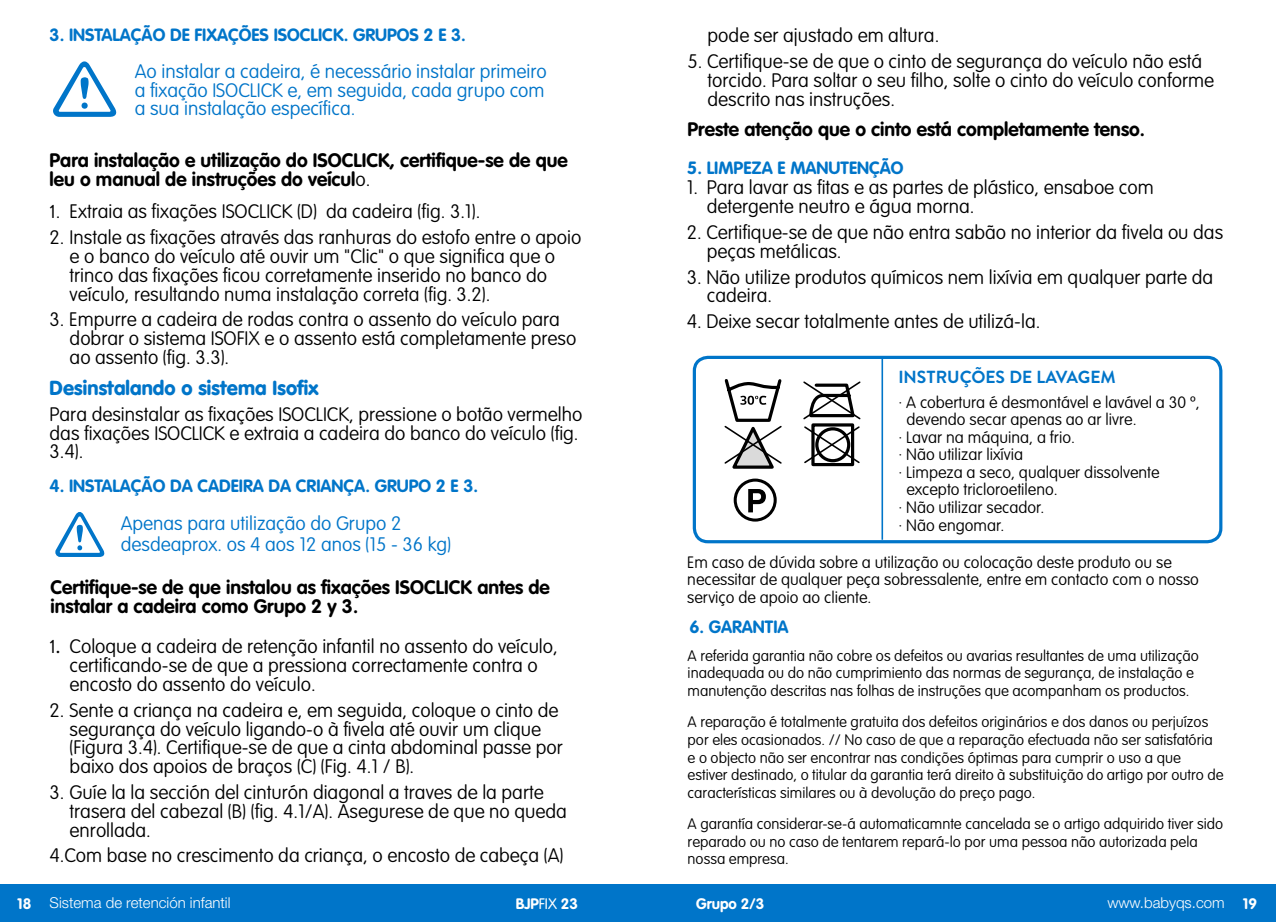
<style>
.page{position:relative;width:1276px;height:922px;background:#fff}
.page>*{position:absolute;margin:0;border:0;box-sizing:border-box;transform-origin:0 0}
.t1{font:900 20px "VAG Rounded Std";letter-spacing:.005em;color:#0075c9}
.t2{font:100 19.25px/18.8px "VAG Rounded Std";color:#000}
.t3{font:700 19.25px/18.8px "VAG Rounded Std";color:#000}
.t4{font:100 19.25px/18.8px "VAG Rounded Std";color:#0075c9}
.t5{font:700 17.5px "VAG Rounded Std";color:#0075c9}
.t6{font:700 17.5px "Brandon Text";color:#0075c9}
.t7{font:100 16.25px/17.5px "VAG Rounded Std";color:#000}
.t8{font:100 15px/17.5px "VAG Rounded Std";color:#000}
.t9{font:300 15px "Helvetica Neue LT Std";color:#fff}
.t10{font:700 15px "VAG Rounded Std";color:#fff}
.s1{font-weight:100}
.s2{font-family:"Brandon Text";font-weight:400;font-size:18.75px}
.s3{font-family:"VAG Rounded Std";font-weight:700}
.s4{font-weight:300}
</style>
<div class="page">
<div style="left:0;top:884px;width:1276px;height:37px;background:#0075c9"></div>
<svg style="left:55px;top:512px;width:50px;height:45px"></svg>
<div style="left:693px;top:356px;width:529px;height:187px;border:3px solid #0075c9;border-radius:14px"></div>
<svg style="left:748px;top:489px;width:18px;height:23px"></svg>
<div style="left:733px;top:478px;width:43px;height:43px;border:3px solid #000;border-radius:50%"></div>
<svg style="left:803px;top:381px;width:58px;height:83px"></svg>
<div style="left:815px;top:427px;width:35px;height:35px;border:3px solid #000;border-radius:50%"></div>
<div style="left:811px;top:423px;width:43px;height:43px;border:3px solid #000"></div>
<svg style="left:724px;top:379px;width:58px;height:90px"></svg>
<hr style="left:881px;top:357px;width:2px;height:182px;background:#0075c9">
<svg style="left:53px;top:61px;width:64px;height:56px"></svg>
<p class="t5" style="left:50px;top:25px;width:418px">3. INSTALAÇÃO DE FIXAÇÕES ISOCLICK. GRUPOS 2 E 3.</p>
<p class="t4" style="left:135px;top:62px;width:413px;text-align:justify">Ao instalar a cadeira, é necessário instalar primeiro a fixação ISOCLICK e, em seguida, cada grupo com a sua instalação específica.</p>
<p class="t3" style="left:50px;top:151px;width:519px">Para instalação e utilização do ISOCLICK, certifique-se de que leu o manual de instruções do veícul<span class="s1">o.</span></p>
<p class="t2" style="left:50px;top:203px;width:432px"><span class="s2">1</span>. Extraia as fixações ISOCLICK (D) da cadeira (fig. 3.1).</p>
<p class="t2" style="left:70px;top:229px;width:513px;text-indent:-20px">2. Instale as fixações através das ranhuras do estofo entre o apoio e o banco do veículo até ouvir um "Clic" o que significa que o trinco das fixações ficou corretamente inserido no banco do veículo, resultando numa instalação correta (fig. 3.2).</p>
<p class="t2" style="left:70px;top:311px;width:508px;text-indent:-20px">3. Empurre a cadeira de rodas contra o assento do veículo para dobrar o sistema ISOFIX e o assento está completamente preso ao assento (fig. 3.3).</p>
<p class="t1" style="left:50px;top:376px;width:271px">Desinstalando o sistema Isofix</p>
<p class="t2" style="left:50px;top:405px;width:534px">Para desinstalar as fixações ISOCLICK, pressione o botão vermelho das fixações ISOCLICK e extraia a cadeira do banco do veículo (fig.<br>3.4).</p>
<p class="t5" style="left:50px;top:475px;width:430px">4. INSTALAÇÃO DA CADEIRA DA CRIANÇA. GRUPO 2 E 3.</p>
<p class="t4" style="left:121px;top:513px;width:332px;line-height:21.2px">Apenas para utilização do Grupo 2 desdeaprox. os 4 aos 12 anos (15 - 36 kg)</p>
<p class="t3" style="left:50px;top:578px;width:501px">Certifique-se de que instalou as fixações ISOCLICK antes de instalar a cadeira como Grupo 2 y 3.</p>
<p class="t2" style="left:70px;top:637px;width:490px;text-indent:-20px"><span class="s2">1.</span> Coloque a cadeira de retenção infantil no assento do veículo, certificando-se de que a pressiona correctamente contra o encosto do assento do veículo.</p>
<p class="t2" style="left:70px;top:701px;width:495px;text-indent:-20px">2. Sente a criança na cadeira e, em seguida, coloque o cinto de segurança do veículo ligando-o à fivela até ouvir um clique (Figura 3.4). Certifique-se de que a cinta abdominal passe por baixo dos apoios de braços (C) (Fig. 4.1 / B).</p>
<p class="t2" style="left:70px;top:783px;width:499px;text-indent:-20px">3. Guíe la la sección del cinturón diagonal a traves de la parte trasera del cabezal (B) (fig. 4.1/A). Asegurese de que no queda enrollada.</p>
<p class="t2" style="left:50px;top:846px;width:515px">4.Com base no crescimento da criança, o encosto de cabeça (A)</p>
<p class="t2" style="left:707px;top:27px;width:233px">pode ser ajustado em altura.</p>
<p class="t2" style="left:707px;top:53px;width:508px;text-indent:-20px">5. Certifique-se de que o cinto de segurança do veículo não está torcido. Para soltar o seu filho, solte o cinto do veículo conforme descrito nas instruções.</p>
<p class="t3" style="left:687px;top:120px;width:459px">Preste atenção que o cinto está completamente tenso.</p>
<p class="t5" style="left:687px;top:158px;width:218px">5. LIMPEZA E MANUTENÇÃO</p>
<p class="t2" style="left:707px;top:179px;width:448px;text-indent:-20px">1. Para lavar as fitas e as partes de plástico, ensaboe com detergente neutro e água morna.</p>
<p class="t2" style="left:707px;top:223px;width:518px;text-indent:-20px">2. Certifique-se de que não entra sabão no interior da fivela ou das peças metálicas.</p>
<p class="t2" style="left:707px;top:268px;width:508px;text-indent:-20px">3. Não utilize produtos químicos nem lixívia em qualquer parte da cadeira.</p>
<p class="t2" style="left:687px;top:312px;width:355px">4. Deixe secar totalmente antes de utilizá-la.</p>
<p class="t6" style="left:898px;top:365px;width:219px">INSTRUÇÕES DE LAVAGEM</p>
<p class="t7" style="left:898px;top:394px;width:303px">· A cobertura é desmontável e lavável a 30 º,</p>
<p class="t7" style="left:906px;top:411px;width:232px">devendo secar apenas ao ar livre.</p>
<p class="t7" style="left:898px;top:429px;width:178px">· Lavar na máquina, a frio.</p>
<p class="t7" style="left:898px;top:446px;width:126px">· Não utilizar lixívia</p>
<p class="t7" style="left:898px;top:464px;width:263px">· Limpeza a seco, qualquer dissolvente</p>
<p class="t7" style="left:906px;top:481px;width:153px">excepto tricloroetileno.</p>
<p class="t7" style="left:898px;top:499px;width:147px">· Não utilizar secador.</p>
<p class="t7" style="left:898px;top:516px;width:107px">· Não engomar.</p>
<p class="t7" style="left:687px;top:553px;width:513px">Em caso de dúvida sobre a utilização ou colocação deste produto ou se necessitar de qualquer peça sobressalente, entre em contacto com o nosso serviço de apoio ao cliente.</p>
<p class="t5" style="left:689px;top:616px;width:101px">6. GARANTIA</p>
<p class="t8" style="left:687px;top:647px;width:513px">A referida garantia não cobre os defeitos ou avarias resultantes de uma utilização inadequada ou do não cumprimiento das normas de segurança, de instalação e manutenção descritas nas folhas de instruções que acompanham os productos.</p>
<p class="t8" style="left:687px;top:713px;width:537px">A reparação é totalmente gratuita dos defeitos originários e dos danos ou perjuízos por eles ocasionados. // No caso de que a reparação efectuada não ser satisfatória e o objecto não ser encontrar nas condições óptimas para cumprir o uso a que estiver destinado, o titular da garantia terá direito à substituição do artigo por outro de características similares ou à devolução do preço pago.</p>
<p class="t8" style="left:687px;top:815px;width:537px">A garantía considerar-se-á automaticamnte cancelada se o artigo adquirido tiver sido reparado ou no caso de tentarem repará-lo por uma pessoa não autorizada pela nossa empresa.</p>
<p class="t9" style="left:17px;top:893px;width:215px"><span class="s3">18</span> Sistema de retención infantil</p>
<p class="t10" style="left:516px;top:894px;width:64px">BJP<span class="s4">FIX</span> 23</p>
<p class="t10" style="left:696px;top:894px;width:70px">Grupo 2/3</p>
<p class="t9" style="left:1107px;top:893px;width:151px">www.babyqs.com <span class="s3">19</span></p>
</div>
